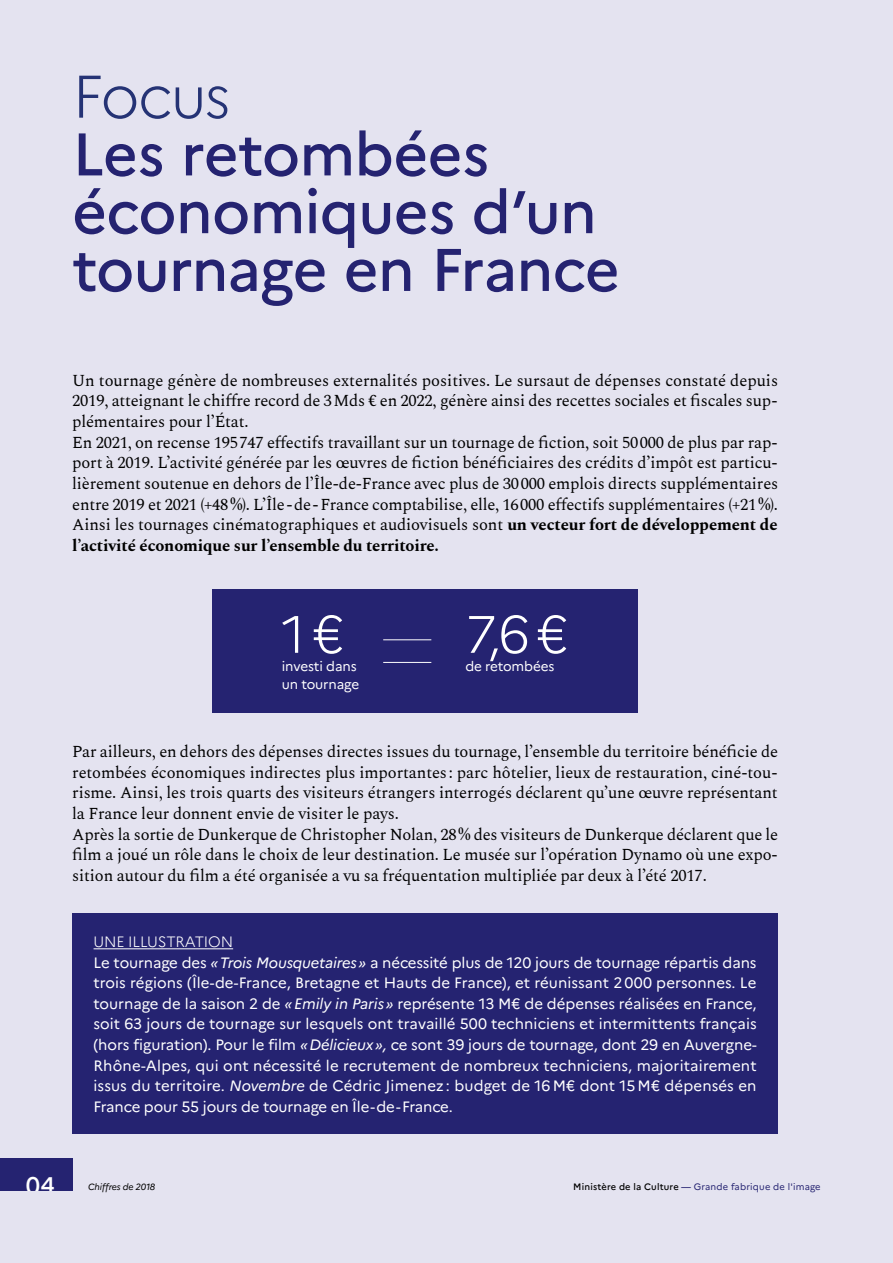
<style>
.page{position:relative;width:893px;height:1263px;background:#e4e3f0}
.page>*{position:absolute;margin:0;border:0;box-sizing:border-box;transform-origin:0 0}
._01_Titre{font:500 60px/57.8px "Marianne";letter-spacing:-.015em;color:#252371}
._03_Texte_Affiche{font:300 52.5px "Marianne";color:#fff}
.t1{font:500 24px "Marianne";color:#fff}
._01_Texte-labeur_Spe{font:16.5px/20.7px "Spectral";letter-spacing:-.01em;color:#000;text-align:justify}
._01_Texte-labeur_Mar{font:15px/20.7px "Marianne";letter-spacing:-.01em;color:#fff;text-align:justify}
._01_Texte-labeur_Mar-2{font:300 15px "Marianne";letter-spacing:-.01em;color:#fff}
._03_Texte_Affiche-2{font:13.5px/18px "Marianne";letter-spacing:-.01em;color:#fff}
.t2{font:9.3px "Marianne";letter-spacing:.02em;color:#252371}
._01_Texte-labeur_Mar-3{font:italic 9px "Marianne";letter-spacing:-.015em;color:#000}
.s1{font-weight:300;color:#253375}
.s2{font-weight:700}
.s3{font-style:italic}
.s4{font-weight:500;color:#000}
.s5{font-weight:500}
</style>
<div class="page">
<div style="left:72px;top:913px;width:706px;height:221px;background:#252371"></div>
<hr style="left:94px;top:948px;width:139px;height:1px;background:#fff">
<div style="left:213px;top:589px;width:425px;height:124px;background:#252371"></div>
<hr style="left:383px;top:639px;width:48px;height:1px;background:#fff">
<hr style="left:383px;top:662px;width:48px;height:1px;background:#fff">
<div style="left:0;top:1158px;width:72px;height:33px;background:#252371"></div>
<p class="_01_Titre" style="left:72px;top:67px;width:549px"><span class="s1">Focus<br></span>Les retombées économiques d’un tournage en France</p>
<p class="_01_Texte-labeur_Spe" style="left:72px;top:369px;width:707px">Un tournage génère de nombreuses externalités positives. Le sursaut de dépenses constaté depuis 2019, atteignant le chiffre record de 3 Mds € en 2022, génère ainsi des recettes sociales et fiscales sup&shy;plémentaires pour l’État.</p>
<p class="_01_Texte-labeur_Spe" style="left:72px;top:431px;width:707px">En 2021, on recense 195 747 effectifs travaillant sur un tournage de fiction, soit 50 000 de plus par rap&shy;port à 2019. L’activité générée par les œuvres de fiction bénéficiaires des crédits d’impôt est particu&shy;lièrement soutenue en dehors de l’Île-de-France avec plus de 30 000 emplois directs supplémentaires entre 2019 et 2021 (+48 %). L’Île - de - France comptabilise, elle, 16 000 effectifs supplémentaires (+21 %).<br>Ainsi les tournages cinématographiques et audiovisuels sont <span class="s2">un vecteur fort de développement de l’activité économique sur l’ensemble du territoire.</span></p>
<p class="_03_Texte_Affiche" style="left:282px;top:602px;width:64px">1€</p>
<p class="_03_Texte_Affiche-2" style="left:282px;top:657px;width:79px">investi dans un tournage</p>
<p class="_03_Texte_Affiche" style="left:465px;top:602px;width:104px">7,6 €</p>
<p class="_03_Texte_Affiche-2" style="left:465px;top:657px;width:91px">de retombées</p>
<p class="_01_Texte-labeur_Spe" style="left:72px;top:740px;width:707px">Par ailleurs, en dehors des dépenses directes issues du tournage, l’ensemble du territoire bénéficie de retombées économiques indirectes plus importantes : parc hôtelier, lieux de restauration, ciné-tou&shy;risme. Ainsi, les trois quarts des visiteurs étrangers interrogés déclarent qu’une œuvre représentant la France leur donnent envie de visiter le pays.</p>
<p class="_01_Texte-labeur_Spe" style="left:72px;top:823px;width:707px">Après la sortie de Dunkerque de Christopher Nolan, 28 % des visiteurs de Dunkerque déclarent que le film a joué un rôle dans le choix de leur destination. Le musée sur l’opération Dynamo où une expo&shy;sition autour du film a été organisée a vu sa fréquentation multipliée par deux à l’été 2017.</p>
<p class="_01_Texte-labeur_Mar-2" style="left:94px;top:932px;width:141px">UNE ILLUSTRATION</p>
<p class="_01_Texte-labeur_Mar" style="left:94px;top:952px;width:665px">Le tournage des <span class="s3">«Trois Mousquetaires»</span> a nécessité plus de 120 jours de tournage répartis dans trois régions (Île-de-France, Bretagne et Hauts de France), et réunissant 2000 personnes. Le tournage de la saison 2 de <span class="s3">«Emily in Paris»</span> représente 13 M€ de dépenses réalisées en France, soit 63 jours de tournage sur lesquels ont travaillé 500 techniciens et intermittents français (hors figuration). Pour le film <span class="s3">«Délicieux»,</span> ce sont 39 jours de tournage, dont 29 en Auvergne-Rhône-Alpes, qui ont nécessité le recrutement de nombreux techniciens, majoritairement issus du territoire. <span class="s3">Novembre</span> de Cédric Jimenez : budget de 16M€ dont 15M€ dépensés en France pour 55 jours de tournage en Île-de-France.</p>
<h3 class="t1" style="left:26px;top:1170px;width:31px">04</h3>
<p class="_01_Texte-labeur_Mar-3" style="left:88px;top:1180px;width:69px">Chiffres de 2018</p>
<p class="t2" style="left:573px;top:1181px;width:249px"><span class="s4">Ministère de la Culture</span> <span class="s5">—</span> Grande fabrique de l'image</p>
</div>
